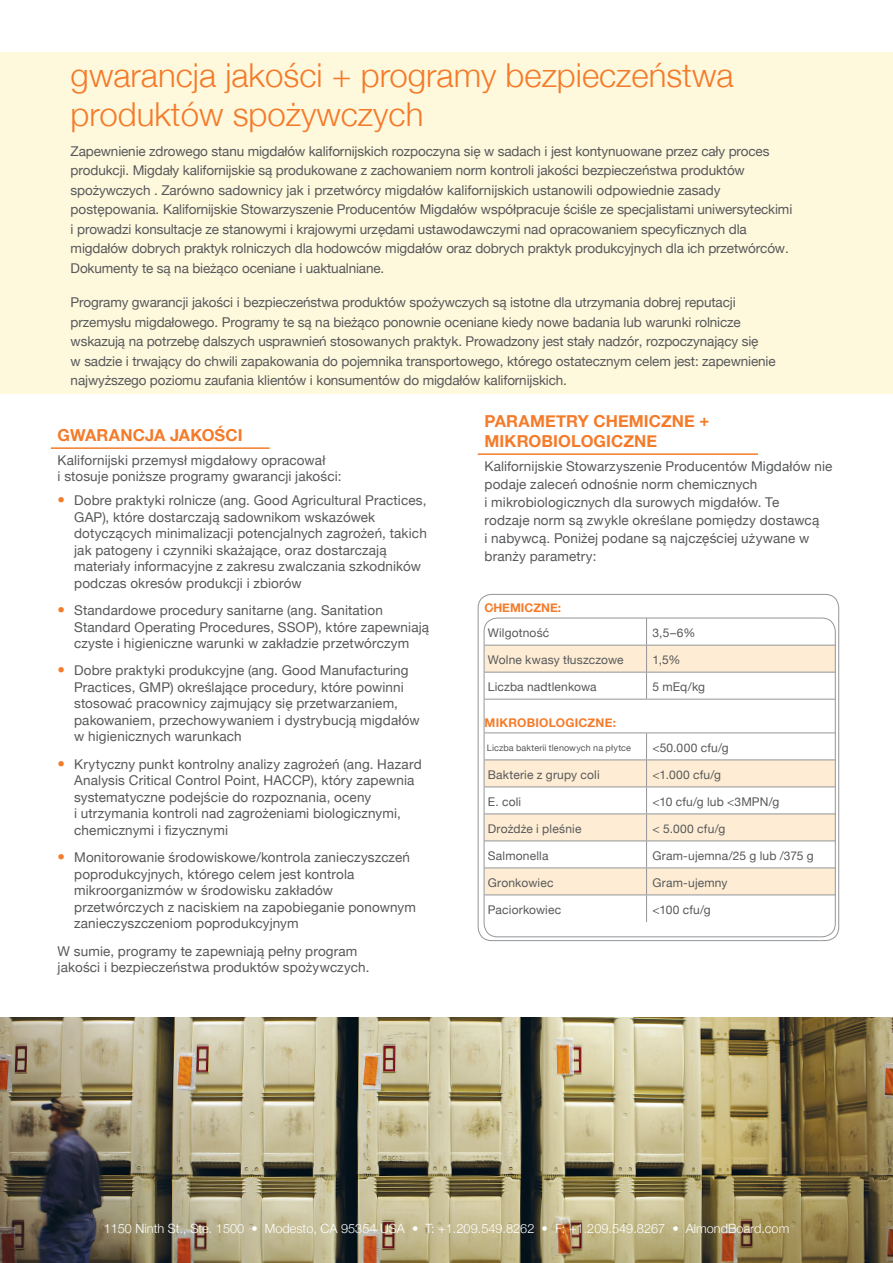
<style>
.page{position:relative;width:893px;height:1263px;background:#fff}
.page>*{position:absolute;margin:0;border:0;box-sizing:border-box;transform-origin:0 0}
.t1{font:300 33px/39.6px "Helvetica Neue";color:#f47b2a}
.t2{font:700 16.5px "Helvetica Neue";color:#f47b2a}
.t3{font:15px "Helvetica Neue";color:#f47b2a}
.t4{font:13.5px/16.5px "Helvetica Neue";color:#57585a}
.t5{font:300 12.75px "Helvetica Neue";color:#fff}
.t6{font:12px "Helvetica Neue";letter-spacing:.015em;color:#57585a}
.t7{font:700 12px "Helvetica Neue";color:#f47b2a}
.t8{font:9px "Helvetica Neue";letter-spacing:.015em;color:#57585a}
.s1{font-size:15px;color:#f47b2a}
</style>
<div class="page">
<hr style="left:51px;top:447px;width:219px;height:2px;background:#f47b2a">
<div style="left:0;top:52px;width:893px;height:341px;background:#fef8dd"></div>
<img style="left:0;top:1017px;width:893px;height:246px">
<div style="left:478px;top:594px;width:361px;height:347px;border:1px solid #939598;border-radius:14px"></div>
<hr style="left:478px;top:453px;width:280px;height:2px;background:#f47b2a">
<svg style="left:486px;top:646px;width:348px;height:248px"></svg>
<hr style="left:484px;top:645px;width:162px;height:1px;background:#939598">
<hr style="left:646px;top:645px;width:189px;height:1px;background:#939598">
<hr style="left:484px;top:672px;width:162px;height:1px;background:#939598">
<hr style="left:646px;top:672px;width:189px;height:1px;background:#939598">
<svg style="left:646px;top:620px;width:1px;height:79px"></svg>
<hr style="left:484px;top:699px;width:162px;height:1px;background:#939598">
<hr style="left:646px;top:699px;width:189px;height:1px;background:#939598">
<hr style="left:484px;top:732px;width:162px;height:1px;background:#939598">
<hr style="left:646px;top:732px;width:189px;height:1px;background:#939598">
<hr style="left:484px;top:759px;width:162px;height:1px;background:#939598">
<hr style="left:646px;top:759px;width:189px;height:1px;background:#939598">
<hr style="left:484px;top:786px;width:162px;height:1px;background:#939598">
<hr style="left:646px;top:786px;width:189px;height:1px;background:#939598">
<hr style="left:484px;top:813px;width:162px;height:1px;background:#939598">
<hr style="left:646px;top:813px;width:189px;height:1px;background:#939598">
<hr style="left:484px;top:840px;width:162px;height:1px;background:#939598">
<hr style="left:646px;top:840px;width:189px;height:1px;background:#939598">
<hr style="left:484px;top:867px;width:162px;height:1px;background:#939598">
<hr style="left:646px;top:867px;width:189px;height:1px;background:#939598">
<svg style="left:646px;top:733px;width:1px;height:189px"></svg>
<hr style="left:484px;top:894px;width:162px;height:1px;background:#939598">
<hr style="left:646px;top:894px;width:189px;height:1px;background:#939598">
<div style="left:484px;top:618px;width:352px;height:319px;border:1px solid #939598;border-radius:14px"></div>
<p class="t1" style="left:71px;top:54px;width:664px">gwarancja jakości + programy bezpieczeństwa produktów spożywczych</p>
<p class="t4" style="left:71px;top:141px;width:723px;line-height:19.5px">Zapewnienie zdrowego stanu migdałów kalifornijskich rozpoczyna się w sadach i jest kontynuowane przez cały proces produkcji. Migdały kalifornijskie są produkowane z zachowaniem norm kontroli jakości bezpieczeństwa produktów spożywczych . Zarówno sadownicy jak i przetwórcy migdałów kalifornijskich ustanowili odpowiednie zasady postępowania. Kalifornijskie Stowarzyszenie Producentów Migdałów współpracuje ściśle ze specjalistami uniwersyteckimi i prowadzi konsultacje ze stanowymi i krajowymi urzędami ustawodawczymi nad opracowaniem specyficznych dla migdałów dobrych praktyk rolniczych dla hodowców migdałów oraz dobrych praktyk produkcyjnych dla ich przetwórców.<br>Dokumenty te są na bieżąco oceniane i uaktualniane.</p>
<p class="t4" style="left:71px;top:293px;width:706px;line-height:19.5px">Programy gwarancji jakości i bezpieczeństwa produktów spożywczych są istotne dla utrzymania dobrej reputacji przemysłu migdałowego. Programy te są na bieżąco ponownie oceniane kiedy nowe badania lub warunki rolnicze wskazują na potrzebę dalszych usprawnień stosowanych praktyk. Prowadzony jest stały nadzór, rozpoczynający się<br>w sadzie i trwający do chwili zapakowania do pojemnika transportowego, którego ostatecznym celem jest: zapewnienie najwyższego poziomu zaufania klientów i konsumentów do migdałów kalifornijskich.</p>
<p class="t2" style="left:58px;top:425px;width:13px">GWARANCJA</p>
<p class="t2" style="left:170px;top:425px;width:12px">JAKO</p>
<p class="t2" style="left:215px;top:425px;width:20px">ŚCI</p>
<p class="t4" style="left:58px;top:451px;width:285px">Kalifornijski przemysł migdałowy opracował<br>i stosuje poniższe programy gwarancji jakości:</p>
<p class="t4" style="left:74px;top:492px;width:354px;text-indent:-16px"><span class="s1">•</span> Dobre praktyki rolnicze (ang. Good Agricultural Practices, GAP), które dostarczają sadownikom wskazówek dotyczących minimalizacji potencjalnych zagrożeń, takich jak patogeny i czynniki skażające, oraz dostarczają materiały informacyjne z zakresu zwalczania szkodników podczas okresów produkcji i zbiorów</p>
<p class="t4" style="left:74px;top:602px;width:356px;text-indent:-16px"><span class="s1">•</span> Standardowe procedury sanitarne (ang. Sanitation<br>Standard Operating Procedures, SSOP), które zapewniają czyste i higieniczne warunki w zakładzie przetwórczym</p>
<p class="t4" style="left:74px;top:662px;width:347px;text-indent:-16px"><span class="s1">•</span> Dobre praktyki produkcyjne (ang. Good Manufacturing Practices, GMP) określające procedury, które powinni stosować pracownicy zajmujący się przetwarzaniem, pakowaniem, przechowywaniem i dystrybucją migdałów w higienicznych warunkach</p>
<p class="t4" style="left:74px;top:755px;width:349px;text-indent:-16px"><span class="s1">•</span> Krytyczny punkt kontrolny analizy zagrożeń (ang. Hazard Analysis Critical Control Point, HACCP), który zapewnia systematyczne podejście do rozpoznania, oceny<br>i utrzymania kontroli nad zagrożeniami biologicznymi, chemicznymi i fizycznymi</p>
<p class="t4" style="left:74px;top:849px;width:343px;text-indent:-16px"><span class="s1">•</span> Monitorowanie środowiskowe/kontrola zanieczyszczeń poprodukcyjnych, którego celem jest kontrola mikroorganizmów w środowisku zakładów przetwórczych z naciskiem na zapobieganie ponownym zanieczyszczeniom poprodukcyjnym</p>
<p class="t4" style="left:58px;top:942px;width:313px">W sumie, programy te zapewniają pełny program jakości i bezpieczeństwa produktów spożywczych.</p>
<p class="t2" style="left:484px;top:411px;width:24px">PARAMETRY</p>
<p class="t2" style="left:593px;top:411px;width:13px">CHEMICZNE</p>
<p class="t2" style="left:699px;top:409px;width:11px">+</p>
<p class="t2" style="left:485px;top:431px;width:13px">MIKRO</p>
<p class="t2" style="left:541px;top:431px;width:23px">BIOLOGICZNE</p>
<p class="t4" style="left:484px;top:457px;width:349px;line-height:18px">Kalifornijskie Stowarzyszenie Producentów Migdałów nie podaje zaleceń odnośnie norm chemicznych<br>i mikrobiologicznych dla surowych migdałów. Te<br>rodzaje norm są zwykle określane pomiędzy dostawcą<br>i nabywcą. Poniżej podane są najczęściej używane w branży parametry:</p>
<p class="t7" style="left:484px;top:600px;width:18px">CHEMICZNE</p>
<p class="t7" style="left:558px;top:600px;width:5px">:</p>
<p class="t6" style="left:488px;top:626px;width:63px">Wilgotność</p>
<p class="t6" style="left:652px;top:626px;width:44px">3,5–6%</p>
<p class="t6" style="left:488px;top:653px;width:137px">Wolne kwasy tłuszczowe</p>
<p class="t6" style="left:652px;top:653px;width:29px">1,5%</p>
<p class="t6" style="left:488px;top:680px;width:110px">Liczba nadtlenkowa</p>
<p class="t6" style="left:652px;top:680px;width:54px">5 mEq/kg</p>
<p class="t7" style="left:484px;top:715px;width:20px">MIKRO</p>
<p class="t7" style="left:527px;top:715px;width:18px">BIOLOGICZNE</p>
<p class="t7" style="left:613px;top:715px;width:5px">:</p>
<p class="t8" style="left:487px;top:742px;width:146px">Liczba bakterii tlenowych na płytce</p>
<p class="t6" style="left:652px;top:741px;width:78px">&lt;50.000 cfu/g</p>
<p class="t6" style="left:488px;top:768px;width:113px">Bakterie z grupy coli</p>
<p class="t6" style="left:652px;top:768px;width:70px">&lt;1.000 cfu/g</p>
<p class="t6" style="left:488px;top:795px;width:35px">E. coli</p>
<p class="t6" style="left:652px;top:795px;width:128px">&lt;10 cfu/g lub &lt;3MPN/g</p>
<p class="t6" style="left:488px;top:822px;width:95px">Drożdże i pleśnie</p>
<p class="t6" style="left:652px;top:822px;width:74px">&lt; 5.000 cfu/g</p>
<p class="t6" style="left:488px;top:849px;width:62px">Salmonella</p>
<p class="t6" style="left:652px;top:849px;width:163px">Gram-ujemna/25 g lub /375 g</p>
<p class="t6" style="left:488px;top:876px;width:67px">Gronkowiec</p>
<p class="t6" style="left:652px;top:876px;width:77px">Gram-ujemny</p>
<p class="t6" style="left:488px;top:903px;width:75px">Paciorkowiec</p>
<p class="t6" style="left:652px;top:903px;width:60px">&lt;100 cfu/g</p>
<p class="t3" style="left:490px;top:595px;width:6px">.</p>
<p class="t5" style="left:104px;top:1221px;width:687px">1150 Ninth St., Ste. 1500 • Modesto, CA 95354 USA • T: +1.209.549.8262 • F: +1.209.549.8267 • AlmondBoard.com</p>
</div>
